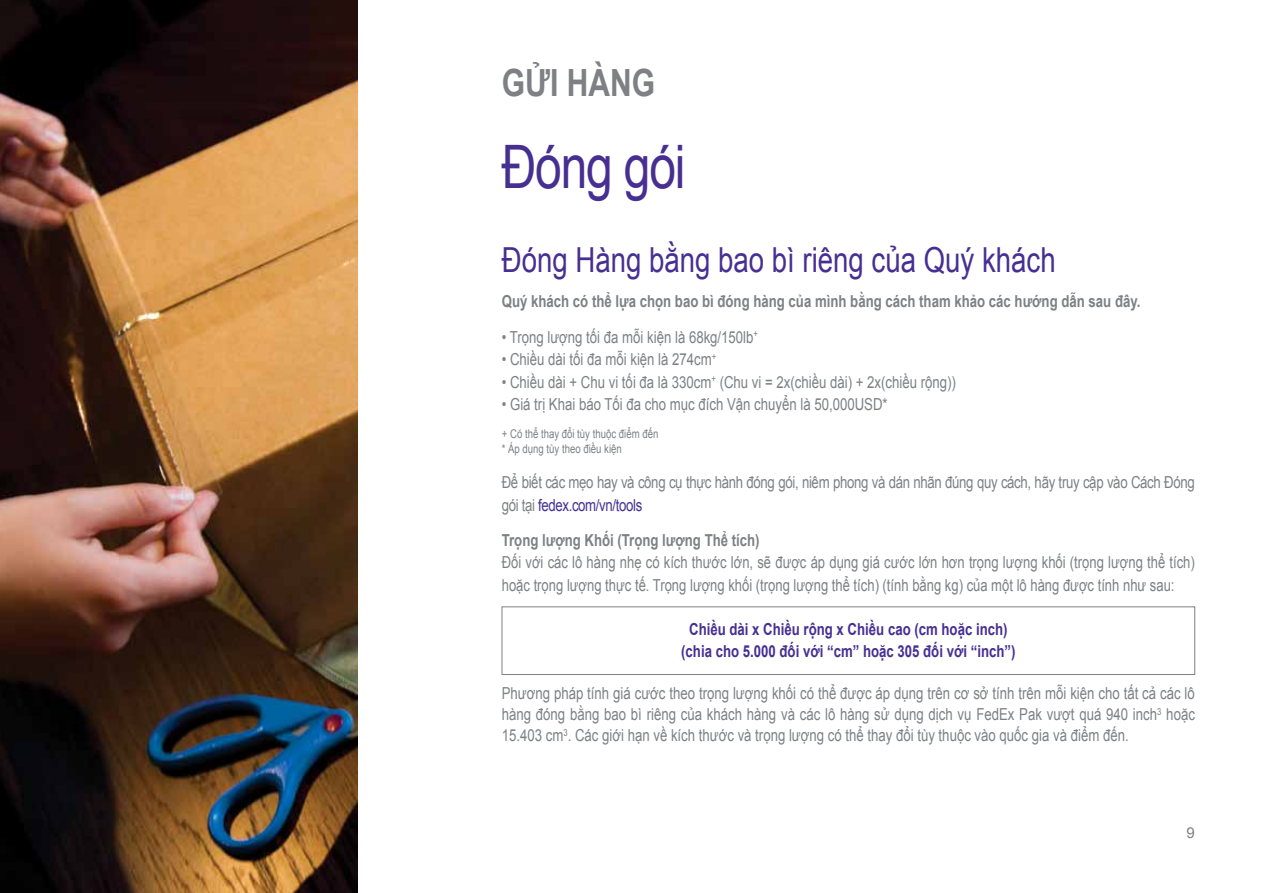
<style>
.page{position:relative;width:1263px;height:893px;background:#fff}
.page>*{position:absolute;margin:0;border:0;box-sizing:border-box;transform-origin:0 0}
.t1{font:60px "Arial";letter-spacing:-.025em;color:#472f92;scale:.8 1}
.t2{font:700 37.5px "Arial";color:#7e8083;scale:.8 1}
.t3{font:34.5px "Arial";color:#472f92;scale:.8 1}
.t4{font:16.5px/21px "Arial";color:#7e8083;text-align:justify;scale:.8 1}
.t5{font:16.5px/22.5px "Arial";color:#7e8083;scale:.79 1}
.t6{font:16.5px/22.5px "Arial";letter-spacing:-.025em;color:#7e8083;scale:.8 1}
.t7{font:700 16.5px "Arial";color:#7e8083;scale:.8 1}
.t8{font:700 16.5px/22.5px "Arial";color:#472f92;text-align:center;scale:.8 1}
.t9{font:15px "Arial";color:#7e8083}
.t10{font:12px/15px "Arial";color:#7e8083;scale:.8 1}
.s1{color:#472f92}
</style>
<div class="page">
<img style="left:0;top:0;width:357px;height:893px">
<div style="left:502px;top:607px;width:693px;height:68px;border:1px solid #7e8083"></div>
<h2 class="t2" style="left:502px;top:58px;width:193px">GỬIHÀNG</h2>
<h1 class="t1" style="left:502px;top:127px;width:231px">Đóng gói</h1>
<h3 class="t3" style="left:502px;top:237px;width:694px">Đóng Hàng bằng bao bì riêng của Quý khách</h3>
<p class="t7" style="left:502px;top:290px;width:800px">Quý khách có thể lựa chọn bao bì đóng hàng của mình bằng cách tham khảo các hướng dẫn sau đây.</p>
<p class="t4" style="left:502px;top:326px;width:322px">• Trọng lượng tối đa mỗi kiện là 68kg/150lb<sup>+</sup></p>
<p class="t4" style="left:502px;top:349px;width:270px">• Chiều dài tối đa mỗi kiện là 274cm<sup>+</sup></p>
<p class="t4" style="left:502px;top:371px;width:569px">• Chiều dài + Chu vi tối đa là 330cm<sup>+</sup> (Chu vi = 2x(chiều dài) + 2x(chiều rộng))</p>
<p class="t4" style="left:502px;top:394px;width:484px">• Giá trị Khai báo Tối đa cho mục đích Vận chuyển là 50,000USD*</p>
<p class="t10" style="left:502px;top:426px;width:197px">+ Có thể thay đổi tùy thuộc điểm đến * Áp dụng tùy theo điều kiện</p>
<p class="t6" style="left:502px;top:471px;width:868px">Để biết các mẹo hay và công cụ thực hành đóng gói, niêm phong và dán nhãn đúng quy cách, hãy truy cập vào Cách Đóng gói tại <span class="s1">fedex.com/vn/tools</span></p>
<p class="t7" style="left:502px;top:529px;width:324px">Trọng lượng Khối (Trọng lượng Thể tích)</p>
<p class="t5" style="left:502px;top:551px;width:879px">Đối với các lô hàng nhẹ có kích thước lớn, sẽ được áp dụng giá cước lớn hơn trọng lượng khối (trọng lượng thể tích) hoặc trọng lượng thực tế. Trọng lượng khối (trọng lượng thể tích) (tính bằng kg) của một lô hàng được tính như sau:</p>
<p class="t8" style="left:681px;top:618px;width:419px">Chiều dài x Chiều rộng x Chiều cao (cm hoặc inch) (chia cho 5.000 đối với “cm” hoặc 305 đối với “inch”)</p>
<p class="t4" style="left:502px;top:683px;width:868px">Phương pháp tính giá cước theo trọng lượng khối có thể được áp dụng trên cơ sở tính trên mỗi kiện cho tất cả các lô hàng đóng bằng bao bì riêng của khách hàng và các lô hàng sử dụng dịch vụ FedEx Pak vượt quá 940 inch<sup>3</sup> hoặc 15.403 cm<sup>3</sup>. Các giới hạn về kích thước và trọng lượng có thể thay đổi tùy thuộc vào quốc gia và điểm đến.</p>
<p class="t9" style="left:1186px;top:823px;width:10px">9</p>
</div>
